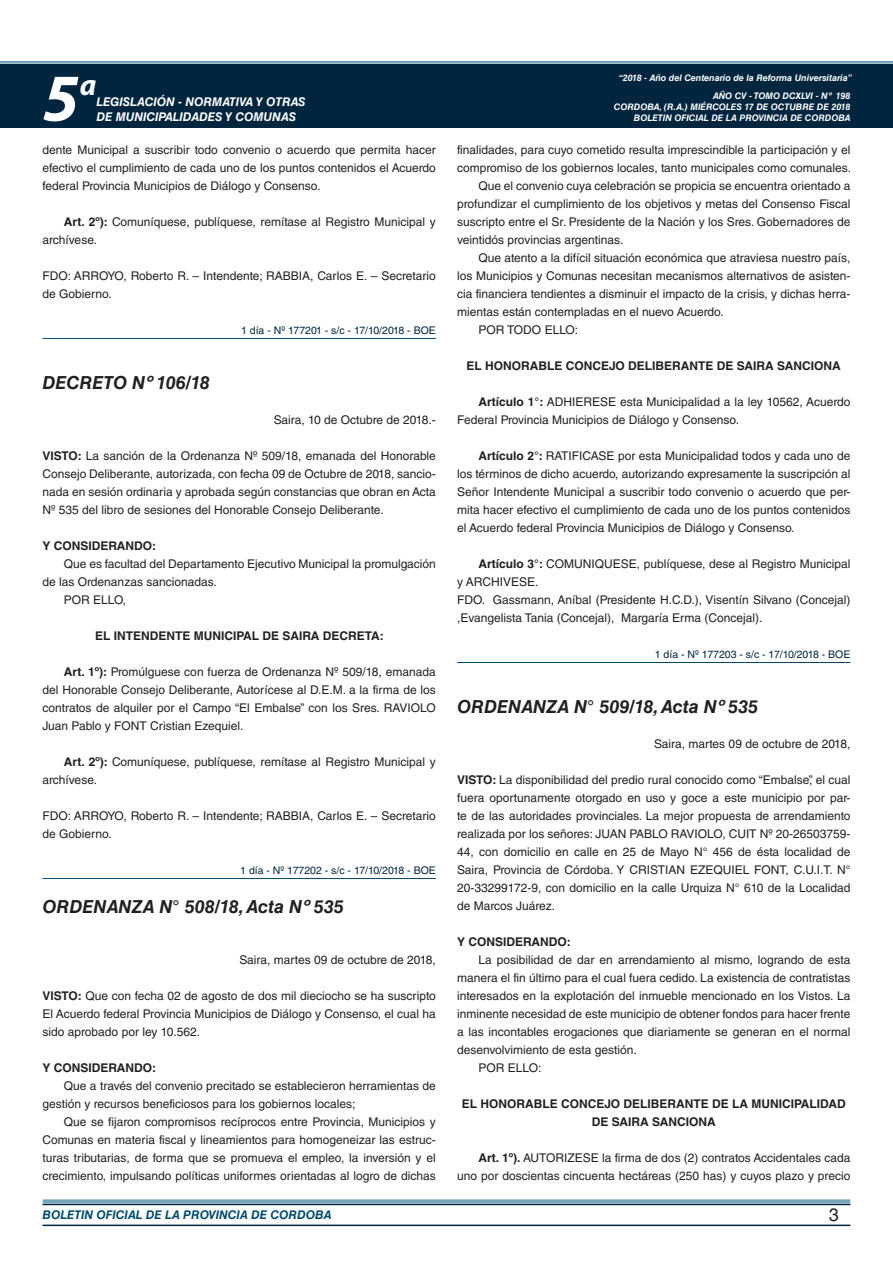
<style>
.page{position:relative;width:893px;height:1263px;background:#fff}
.page>*{position:absolute;margin:0;border:0;box-sizing:border-box;transform-origin:0 0}
.t1{font:italic 700 67.5px "Myriad Pro";color:#fff}
.t2{font:italic 700 30px "Myriad Pro";color:#fff}
.NOMBRE_DE_MINISTERIO{font:italic 700 18px "Helvetica LT Std";color:#231f20}
.t3{font:18px "Helvetica LT Std";color:#231f20}
.TEXTO_BASE{font:12px/18px "Helvetica LT Std";color:#231f20;text-align:justify}
.RESUELVE{font:700 12px/18px "Helvetica LT Std";color:#231f20;text-align:center}
.FECHA{font:12px "Helvetica LT Std";color:#231f20}
.t4{font:italic 700 12px "Helvetica LT Std";color:#fff}
.TEXTO_BASE-2{font:700 12px "Helvetica LT Std";color:#231f20}
.t5{font:italic 700 12px "Helvetica LT Std";color:#004b6c}
.FECHA_DE_VENCIMIENTO{font:10.5px "Helvetica LT Std";color:#00263f}
.t6{font:italic 700 9px/10.8px "Helvetica LT Std";color:#fff;text-align:right}
.s1{font-weight:700}
</style>
<div class="page">
<div style="left:0;top:61px;width:893px;height:6px;background:#fff;opacity:.75"></div>
<div style="left:0;top:64px;width:893px;height:64px;background:#00263f"></div>
<hr style="left:43px;top:1224px;width:807px;height:2px;background:#00263f">
<div style="left:42px;top:1198px;width:809px;height:8px;background:#fff;opacity:.75"></div>
<hr style="left:43px;top:338px;width:393px;height:1px;background:#004b6c">
<hr style="left:43px;top:878px;width:393px;height:1px;background:#004b6c">
<hr style="left:457px;top:662px;width:393px;height:1px;background:#004b6c">
<h1 class="t1" style="left:43px;top:54px;width:38px">5</h1>
<h2 class="t2" style="left:80px;top:66px;width:18px">a</h2>
<p class="t4" style="left:96px;top:95px;width:211px">LEGISLACIÓN - NORMATIVA Y OTRAS</p>
<p class="t4" style="left:96px;top:109px;width:201px">DE MUNICIPALIDADES Y COMUNAS</p>
<p class="TEXTO_BASE" style="left:43px;top:141px;width:395px">dente Municipal a suscribir todo convenio o acuerdo que permita hacer efectivo el cumplimiento de cada uno de los puntos contenidos el Acuerdo federal Provincia Municipios de Diálogo y Consenso.</p>
<p class="TEXTO_BASE" style="left:43px;top:213px;width:395px;text-indent:21px"><span class="s1">Art. 2º):</span> Comuníquese, publíquese, remítase al Registro Municipal y archívese.</p>
<p class="TEXTO_BASE" style="left:43px;top:267px;width:395px">FDO: ARROYO, Roberto R. – Intendente; RABBIA, Carlos E. – Secretario de Gobierno.</p>
<p class="FECHA_DE_VENCIMIENTO" style="left:241px;top:324px;width:196px">1 día - Nº 177201 - s/c - 17/10/2018 - BOE</p>
<p class="NOMBRE_DE_MINISTERIO" style="left:43px;top:372px;width:169px">DECRETO Nº 106/18</p>
<p class="FECHA" style="left:274px;top:413px;width:164px">Saira, 10 de Octubre de 2018.-</p>
<p class="TEXTO_BASE" style="left:43px;top:447px;width:395px"><span class="s1">VISTO:</span> La sanción de la Ordenanza Nº 509/18, emanada del Honorable Consejo Deliberante, autorizada, con fecha 09 de Octubre de 2018, sancio&shy;nada en sesión ordinaria y aprobada según constancias que obran en Acta Nº 535 del libro de sesiones del Honorable Consejo Deliberante.</p>
<p class="TEXTO_BASE-2" style="left:43px;top:538px;width:115px">Y CONSIDERANDO:</p>
<p class="TEXTO_BASE" style="left:43px;top:555px;width:395px;text-indent:21px">Que es facultad del Departamento Ejecutivo Municipal la promulgación de las Ordenanzas sancionadas.</p>
<p class="TEXTO_BASE" style="left:64px;top:591px;width:64px">POR ELLO,</p>
<p class="RESUELVE" style="left:95px;top:626px;width:290px">EL INTENDENTE MUNICIPAL DE SAIRA DECRETA:</p>
<p class="TEXTO_BASE" style="left:43px;top:663px;width:395px;text-indent:21px"><span class="s1">Art. 1º):</span> Promúlguese con fuerza de Ordenanza Nº 509/18, emanada del Honorable Consejo Deliberante, Autorícese al D.E.M. a la firma de los contratos de alquiler por el Campo “El Embalse” con los Sres. RAVIOLO Juan Pablo y FONT Cristian Ezequiel.</p>
<p class="TEXTO_BASE" style="left:43px;top:753px;width:395px;text-indent:21px"><span class="s1">Art. 2º):</span> Comuníquese, publíquese, remítase al Registro Municipal y archívese.</p>
<p class="TEXTO_BASE" style="left:43px;top:807px;width:395px">FDO: ARROYO, Roberto R. – Intendente; RABBIA, Carlos E. – Secretario de Gobierno.</p>
<p class="FECHA_DE_VENCIMIENTO" style="left:240px;top:864px;width:197px">1 día - Nº 177202 - s/c - 17/10/2018 - BOE</p>
<p class="NOMBRE_DE_MINISTERIO" style="left:43px;top:895px;width:303px">ORDENANZA N° 508/18, Acta Nº 535</p>
<p class="FECHA" style="left:239px;top:953px;width:198px">Saira, martes 09 de octubre de 2018,</p>
<p class="TEXTO_BASE" style="left:43px;top:987px;width:395px"><span class="s1">VISTO:</span> Que con fecha 02 de agosto de dos mil dieciocho se ha suscripto El Acuerdo federal Provincia Municipios de Diálogo y Consenso, el cual ha sido aprobado por ley 10.562.</p>
<p class="TEXTO_BASE-2" style="left:43px;top:1060px;width:115px">Y CONSIDERANDO:</p>
<p class="TEXTO_BASE" style="left:43px;top:1077px;width:395px;text-indent:21px">Que a través del convenio precitado se establecieron herramientas de gestión y recursos beneficiosos para los gobiernos locales;</p>
<p class="TEXTO_BASE" style="left:43px;top:1113px;width:395px;text-indent:21px">Que se fijaron compromisos recíprocos entre Provincia, Municipios y Comunas en materia fiscal y lineamientos para homogeneizar las estruc&shy;turas tributarias, de forma que se promueva el empleo, la inversión y el crecimiento, impulsando políticas uniformes orientadas al logro de dichas</p>
<p class="t6" style="left:619px;top:72px;width:235px">“2018 - Año del Centenario de la Reforma Universitaria”</p>
<p class="t6" style="left:614px;top:91px;width:238px">AÑO CV - TOMO DCXLVI - Nº 198<br>CORDOBA, (R.A.) MIÉRCOLES 17 DE OCTUBRE DE 2018<br>BOLETIN OFICIAL DE LA PROVINCIA DE CORDOBA</p>
<p class="TEXTO_BASE" style="left:457px;top:141px;width:395px">finalidades, para cuyo cometido resulta imprescindible la participación y el</p>
<p class="TEXTO_BASE" style="left:457px;top:159px;width:395px">compromiso de los gobiernos locales, tanto municipales como comunales.</p>
<p class="TEXTO_BASE" style="left:478px;top:177px;width:373px">Que el convenio cuya celebración se propicia se encuentra orientado a</p>
<p class="TEXTO_BASE" style="left:457px;top:195px;width:395px">profundizar el cumplimiento de los objetivos y metas del Consenso Fiscal</p>
<p class="TEXTO_BASE" style="left:457px;top:213px;width:395px">suscripto entre el Sr. Presidente de la Nación y los Sres. Gobernadores de</p>
<p class="TEXTO_BASE" style="left:457px;top:231px;width:168px">veintidós provincias argentinas.</p>
<p class="TEXTO_BASE" style="left:457px;top:249px;width:395px;text-indent:21px">Que atento a la difícil situación económica que atraviesa nuestro país, los Municipios y Comunas necesitan mecanismos alternativos de asisten&shy;cia financiera tendientes a disminuir el impacto de la crisis, y dichas herra&shy;mientas están contempladas en el nuevo Acuerdo.</p>
<p class="TEXTO_BASE" style="left:478px;top:321px;width:101px">POR TODO ELLO:</p>
<p class="RESUELVE" style="left:467px;top:356px;width:376px">EL HONORABLE CONCEJO DELIBERANTE DE SAIRA SANCIONA</p>
<p class="TEXTO_BASE" style="left:457px;top:393px;width:395px;text-indent:21px"><span class="s1">Artículo 1°:</span> ADHIERESE esta Municipalidad a la ley 10562, Acuerdo<br>Federal Provincia Municipios de Diálogo y Consenso.</p>
<p class="TEXTO_BASE" style="left:457px;top:447px;width:395px;text-indent:21px"><span class="s1">Artículo 2°:</span> RATIFICASE por esta Municipalidad todos y cada uno de los términos de dicho acuerdo, autorizando expresamente la suscripción al Señor Intendente Municipal a suscribir todo convenio o acuerdo que per&shy;mita hacer efectivo el cumplimiento de cada uno de los puntos contenidos el Acuerdo federal Provincia Municipios de Diálogo y Consenso.</p>
<p class="TEXTO_BASE" style="left:457px;top:555px;width:395px;text-indent:21px"><span class="s1">Artículo 3°:</span> COMUNIQUESE, publíquese, dese al Registro Municipal y ARCHIVESE.</p>
<p class="TEXTO_BASE" style="left:457px;top:591px;width:395px">FDO. Gassmann, Aníbal (Presidente H.C.D.), Visentín Silvano (Concejal) ,Evangelista Tania (Concejal), Margaría Erma (Concejal).</p>
<p class="FECHA_DE_VENCIMIENTO" style="left:655px;top:648px;width:197px">1 día - Nº 177203 - s/c - 17/10/2018 - BOE</p>
<p class="NOMBRE_DE_MINISTERIO" style="left:457px;top:696px;width:303px">ORDENANZA N° 509/18, Acta Nº 535</p>
<p class="FECHA" style="left:654px;top:737px;width:198px">Saira, martes 09 de octubre de 2018,</p>
<p class="TEXTO_BASE" style="left:457px;top:771px;width:395px"><span class="s1">VISTO:</span> La disponibilidad del predio rural conocido como “Embalse”, el cual fuera oportunamente otorgado en uso y goce a este municipio por par&shy;te de las autoridades provinciales. La mejor propuesta de arrendamiento realizada por los señores: JUAN PABLO RAVIOLO, CUIT Nº 20-26503759- 44, con domicilio en calle en 25 de Mayo N° 456 de ésta localidad de Saira, Provincia de Córdoba. Y CRISTIAN EZEQUIEL FONT, C.U.I.T. N° 20-33299172-9, con domicilio en la calle Urquiza N° 610 de la Localidad de Marcos Juárez.</p>
<p class="TEXTO_BASE-2" style="left:457px;top:934px;width:115px">Y CONSIDERANDO:</p>
<p class="TEXTO_BASE" style="left:457px;top:951px;width:395px;text-indent:21px">La posibilidad de dar en arrendamiento al mismo, logrando de esta manera el fin último para el cual fuera cedido. La existencia de contratistas interesados en la explotación del inmueble mencionado en los Vistos. La inminente necesidad de este municipio de obtener fondos para hacer frente a las incontables erogaciones que diariamente se generan en el normal desenvolvimiento de esta gestión.</p>
<p class="TEXTO_BASE" style="left:478px;top:1059px;width:64px">POR ELLO:</p>
<p class="RESUELVE" style="left:462px;top:1094px;width:385px">EL HONORABLE CONCEJO DELIBERANTE DE LA MUNICIPALIDAD<br>DE SAIRA SANCIONA</p>
<p class="TEXTO_BASE" style="left:457px;top:1149px;width:395px;text-align:right"><span class="s1">Art. 1º).</span> AUTORIZESE la firma de dos (2) contratos Accidentales cada uno por doscientas cincuenta hectáreas (250 has) y cuyos plazo y precio</p>
<p class="t5" style="left:43px;top:1208px;width:290px">BOLETIN OFICIAL DE LA PROVINCIA DE CORDOBA</p>
<h3 class="t3" style="left:829px;top:1204px;width:12px">3</h3>
</div>
